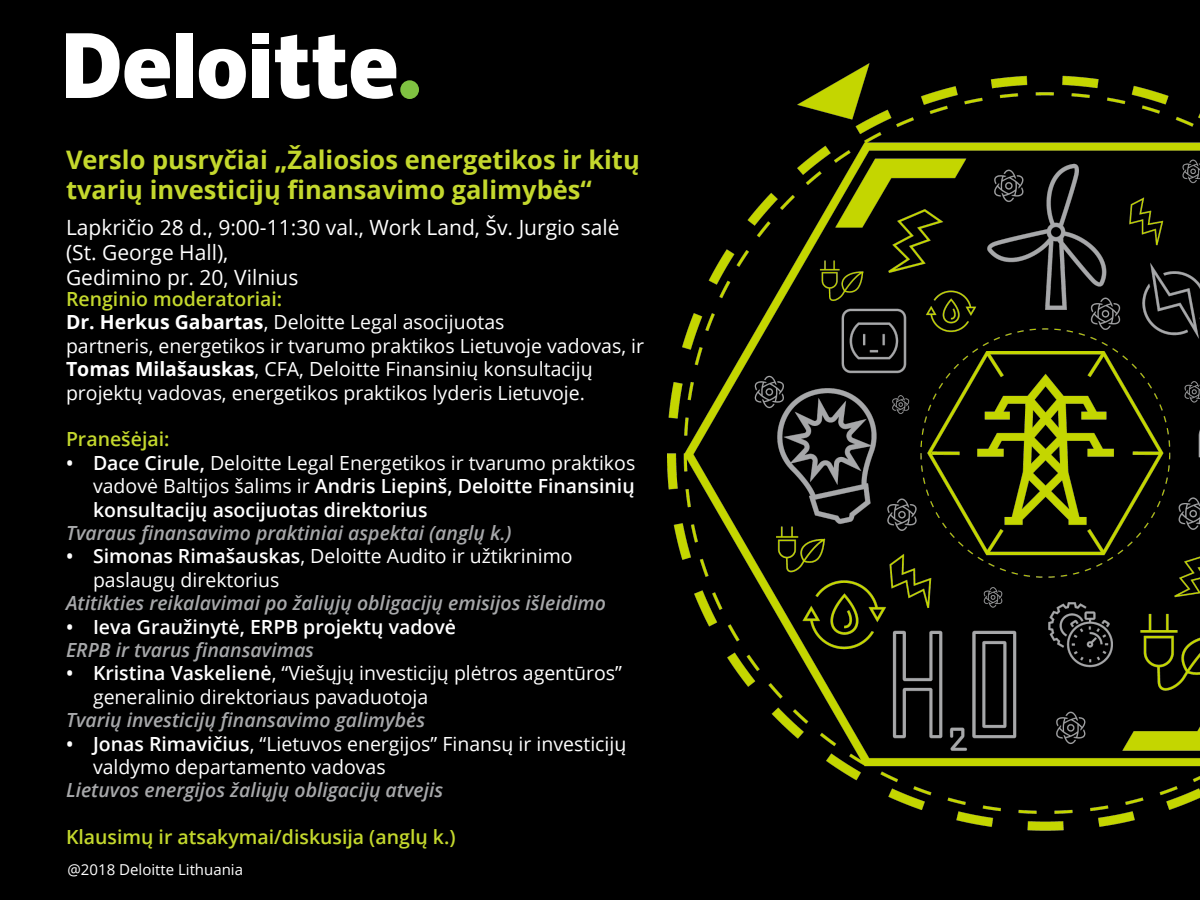
<style>
.page{position:relative;width:1200px;height:900px;background:#000}
.page>*{position:absolute;margin:0;border:0;box-sizing:border-box;transform-origin:0 0}
.t1{font:700 25.5px/30px "Open Sans";color:#c4d82d}
.t2{font:21px "Open Sans";color:#fff}
.t3{font:19.5px/23.4px "Open Sans";color:#fff}
.t4{font:italic 600 19.5px "Open Sans";color:#a7a8aa}
.t5{font:600 19.5px/23.4px "Open Sans";color:#fff;text-align:justify}
.t6{font:600 19.5px "Open Sans";color:#c4d82d}
.t7{font:15px "Open Sans";color:#fff}
.s1{font-weight:700}
.s2{font-weight:400}
.s3{font-weight:600}
</style>
<div class="page">
<img style="left:668px;top:63px;width:532px;height:768px">
<div style="left:400px;top:80px;width:19px;height:19px;background:#7fc241;border-radius:50%"></div>
<div style="left:176px;top:33px;width:17px;height:65px;background:#fff"></div>
<svg style="left:199px;top:49px;width:47px;height:50px"></svg>
<div style="left:252px;top:50px;width:17px;height:48px;background:#fff"></div>
<div style="left:252px;top:33px;width:17px;height:11px;background:#fff"></div>
<svg style="left:275px;top:35px;width:121px;height:64px"></svg>
<svg style="left:66px;top:33px;width:104px;height:66px"></svg>
<p class="t1" style="left:66px;top:144px;width:575px">Verslo pusryčiai „Žaliosios energetikos ir kitų tvarių investicijų finansavimo galimybės“</p>
<p class="t2" style="left:66px;top:213px;width:555px">Lapkričio 28 d., 9:00-11:30 val., Work Land, Šv. Jurgio salė</p>
<p class="t2" style="left:66px;top:238px;width:164px">(St. George Hall),</p>
<p class="t2" style="left:66px;top:263px;width:234px">Gedimino pr. 20, Vilnius</p>
<p class="t6" style="left:66px;top:285px;width:218px">Renginio moderatoriai:</p>
<p class="t3" style="left:66px;top:310px;width:440px"><span class="s1">Dr. Herkus Gabartas</span>, Deloitte Legal asocijuotas</p>
<p class="t3" style="left:66px;top:333px;width:580px">partneris, energetikos ir tvarumo praktikos Lietuvoje vadovas, ir</p>
<p class="t3" style="left:66px;top:357px;width:528px"><span class="s1">Tomas Milašauskas</span>, CFA, Deloitte Finansinių konsultacijų projektų vadovas, energetikos praktikos lyderis Lietuvoje.</p>
<p class="t6" style="left:66px;top:426px;width:105px">Pranešėjai:</p>
<p class="t5" style="left:93px;top:451px;width:544px;text-indent:-27px">• Dace Cirule, <span class="s2">Deloitte Legal Energetikos ir tvarumo praktikos vadovė Baltijos šalims ir</span> Andris Liepinš, Deloitte Finansinių konsultacijų asocijuotas direktorius</p>
<p class="t4" style="left:66px;top:519px;width:447px">Tvaraus finansavimo praktiniai aspektai (anglų k.)</p>
<p class="t3" style="left:93px;top:544px;width:481px;text-indent:-27px"><span class="s3">• Simonas Rimašauskas</span>, Deloitte Audito ir užtikrinimo paslaugų direktorius</p>
<p class="t4" style="left:66px;top:590px;width:541px">Atitikties reikalavimai po žaliųjų obligacijų emisijos išleidimo</p>
<p class="t5" style="left:66px;top:614px;width:392px">• Ieva Graužinytė, ERPB projektų vadovė</p>
<p class="t4" style="left:66px;top:636px;width:250px">ERPB ir tvarus finansavimas</p>
<p class="t3" style="left:93px;top:661px;width:530px;text-indent:-27px"><span class="s3">• Kristina Vaskelienė</span>, “Viešųjų investicijų plėtros agentūros” generalinio direktoriaus pavaduotoja</p>
<p class="t4" style="left:66px;top:707px;width:361px">Tvarių investicijų finansavimo galimybės</p>
<p class="t3" style="left:93px;top:731px;width:535px;text-indent:-27px"><span class="s3">• Jonas Rimavičius</span>, “Lietuvos energijos” Finansų ir investicijų valdymo departamento vadovas</p>
<p class="t4" style="left:66px;top:777px;width:379px">Lietuvos energijos žaliųjų obligacijų atvejis</p>
<p class="t6" style="left:66px;top:824px;width:391px">Klausimų ir atsakymai/diskusija (anglų k.)</p>
<p class="t7" style="left:68px;top:860px;width:177px">@2018 Deloitte Lithuania</p>
</div>
